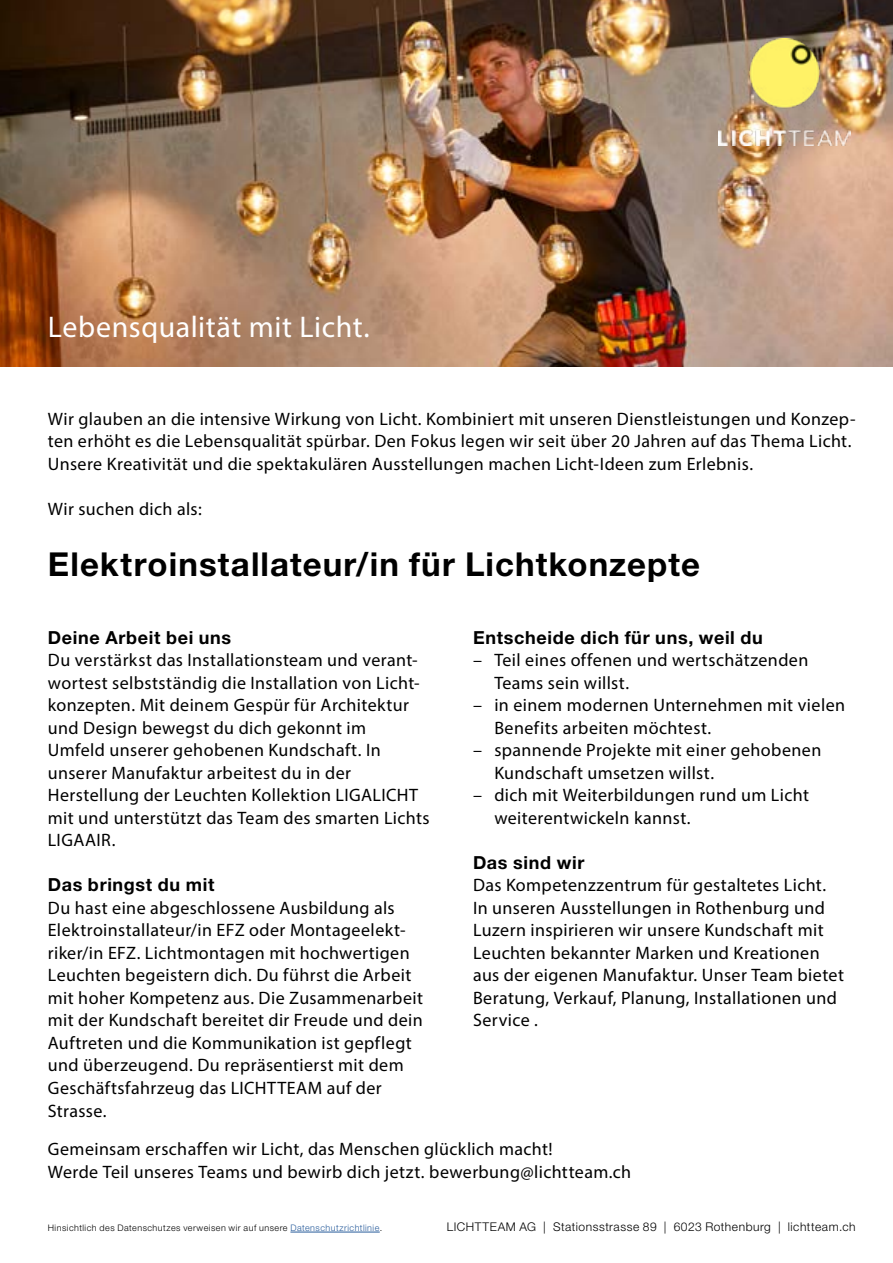
<style>
.page{position:relative;width:893px;height:1263px;background:#fff}
.page>*{position:absolute;margin:0;border:0;box-sizing:border-box;transform-origin:0 0}
.t1{font:700 33px "Helvetica Neue LT Std";letter-spacing:.035em;color:#000}
.t2{font:30px "Myriad Pro";letter-spacing:.02em;color:#fff}
.t3{font:18px/22.5px "Myriad Pro";letter-spacing:.02em;color:#000}
.t4{font:700 18px "Helvetica Neue LT Std";letter-spacing:.035em;color:#000}
.t5{font:300 12px "Helvetica Neue LT Std";letter-spacing:.045em;color:#000}
.t6{font:300 9px "Helvetica Neue LT Std";letter-spacing:.055em;color:#000}
.s1{color:#275b9b}
</style>
<div class="page">
<img style="left:0;top:0;width:893px;height:367px">
<hr style="left:290px;top:1232px;width:90px;height:1px;background:#275b9b">
<img style="left:719px;top:38px;width:131px;height:107px">
<h2 class="t2" style="left:48px;top:309px;width:323px">Lebensqualität mit Licht.</h2>
<p class="t3" style="left:48px;top:407px;width:809px">Wir glauben an die intensive Wirkung von Licht. Kombiniert mit unseren Dienstleistungen und Konzep&shy;ten erhöht es die Lebensqualität spürbar. Den Fokus legen wir seit über 20 Jahren auf das Thema Licht.<br>Unsere Kreativität und die spektakulären Ausstellungen machen Licht-Ideen zum Erlebnis.</p>
<p class="t3" style="left:48px;top:497px;width:155px">Wir suchen dich als:</p>
<h1 class="t1" style="left:48px;top:544px;width:654px">Elektroinstallateur/in für Lichtkonzepte</h1>
<p class="t4" style="left:48px;top:626px;width:185px">Deine Arbeit bei uns</p>
<p class="t3" style="left:48px;top:649px;width:383px">Du verstärkst das Installationsteam und verant&shy;wortest selbstständig die Installation von Licht&shy;konzepten. Mit deinem Gespür für Architektur und Design bewegst du dich gekonnt im<br>Umfeld unserer gehobenen Kundschaft. In unserer Manufaktur arbeitest du in der Herstellung der Leuchten Kollektion LIGALICHT mit und unterstützt das Team des smarten Lichts LIGAAIR.</p>
<p class="t4" style="left:48px;top:874px;width:168px">Das bringst du mit</p>
<p class="t3" style="left:48px;top:896px;width:377px">Du hast eine abgeschlossene Ausbildung als Elektroinstallateur/in EFZ oder Montageelekt&shy;riker/in EFZ. Lichtmontagen mit hochwertigen Leuchten begeistern dich. Du führst die Arbeit mit hoher Kompetenz aus. Die Zusammenarbeit mit der Kundschaft bereitet dir Freude und dein Auftreten und die Kommunikation ist gepflegt und überzeugend. Du repräsentierst mit dem Geschäftsfahrzeug das LICHTTEAM auf der Strasse.</p>
<p class="t4" style="left:473px;top:626px;width:291px">Entscheide dich für uns, weil du</p>
<p class="t3" style="left:494px;top:649px;width:316px;text-indent:-21px">– Teil eines offenen und wertschätzenden<br>Teams sein willst.</p>
<p class="t3" style="left:494px;top:694px;width:352px;text-indent:-21px">– in einem modernen Unternehmen mit vielen<br>Benefits arbeiten möchtest.</p>
<p class="t3" style="left:494px;top:739px;width:329px;text-indent:-21px">– spannende Projekte mit einer gehobenen<br>Kundschaft umsetzen willst.</p>
<p class="t3" style="left:494px;top:784px;width:316px;text-indent:-21px">– dich mit Weiterbildungen rund um Licht weiterentwickeln kannst.</p>
<p class="t4" style="left:473px;top:851px;width:113px">Das sind wir</p>
<p class="t3" style="left:473px;top:874px;width:372px">Das Kompetenzzentrum für gestaltetes Licht.<br>In unseren Ausstellungen in Rothenburg und Luzern inspirieren wir unsere Kundschaft mit Leuchten bekannter Marken und Kreationen aus der eigenen Manufaktur. Unser Team bietet Beratung, Verkauf, Planung, Installationen und Service .</p>
<p class="t3" style="left:48px;top:1137px;width:585px">Gemeinsam erschaffen wir Licht, das Menschen glücklich macht!<br>Werde Teil unseres Teams und bewirb dich jetzt. bewerbung@lichtteam.ch</p>
<p class="t6" style="left:48px;top:1222px;width:336px">Hinsichtlich des Datenschutzes verweisen wir auf unsere <span class="s1">Datenschutzrichtlinie</span>.</p>
<p class="t5" style="left:447px;top:1219px;width:410px">LICHTTEAM AG | Stationsstrasse 89 | 6023 Rothenburg | lichtteam.ch</p>
</div>
